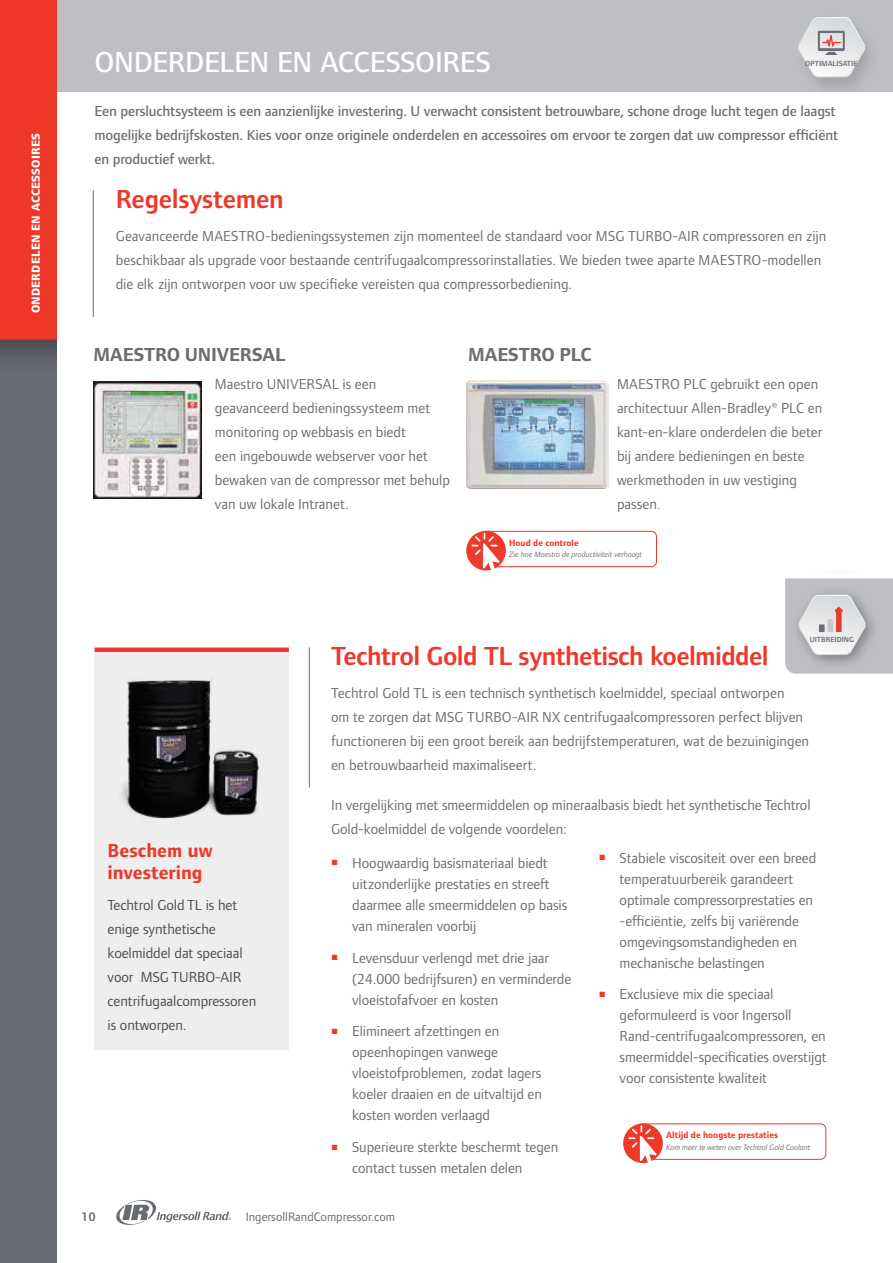
<style>
.page{position:relative;width:893px;height:1263px;background:#fff}
.page>*{position:absolute;margin:0;border:0;box-sizing:border-box;transform-origin:0 0}
.t1{font:500 30px "Foundry Form Sans";letter-spacing:-.01em;color:#fff}
.t2{font:600 27px "Foundry Form Sans";letter-spacing:-.02em;color:#ef3829}
.t3{font:700 19.5px "Foundry Form Sans";letter-spacing:-.005em;color:#6d6e71}
.t4{font:700 19.5px/22.5px "Foundry Form Sans";color:#ef3829}
.t5{font:15px/21px "Foundry Form Sans";letter-spacing:-.005em;color:#6d6e71}
.t6{font:500 15px/24px "Foundry Form Sans";letter-spacing:-.01em;color:#6d6e71}
.t7{font:15px/24px "Foundry Form Sans";letter-spacing:-.005em;color:#4d4d4f}
.t8{font:12.75px "Foundry Form Sans";color:#696b73}
.t9{font:600 12.75px "Foundry Form Sans";color:#696b73}
.t10{font:800 12px "Foundry Form Sans";letter-spacing:.02em;color:#fff}
.t11{font:700 9.3px "Foundry Form Sans";color:#ef3829}
.t12{font:italic 8.1px "Foundry Form Sans";letter-spacing:-.005em;color:#6d6e71}
.t13{font:600 7.65px "Foundry Form Sans";color:#6a6c74}
.s1{color:#919396}
.s2{color:#ef3829}
</style>
<div class="page">
<div style="left:56px;top:0;width:837px;height:92px;background:#bebfc3"></div>
<svg style="left:116px;top:1199px;width:115px;height:26px"></svg>
<img style="left:0;top:0;width:56px;height:1263px">
<hr style="left:309px;top:647px;width:1px;height:140px;background:#696b73">
<div style="left:94px;top:652px;width:195px;height:398px;background:#eeeeef"></div>
<div style="left:94px;top:647px;width:195px;height:5px;background:#ef3829"></div>
<img style="left:93px;top:381px;width:108px;height:117px">
<img style="left:466px;top:381px;width:142px;height:107px">
<hr style="left:93px;top:190px;width:1px;height:127px;background:#696b73">
<img style="left:792px;top:9px;width:89px;height:83px">
<svg style="left:797px;top:17px;width:69px;height:61px"></svg>
<svg style="left:785px;top:578px;width:108px;height:96px;background:#c7c5c8"></svg>
<img style="left:109px;top:667px;width:164px;height:164px">
<div style="left:481px;top:531px;width:176px;height:36px;border:1px solid #ef3829;border-radius:5px"></div>
<div style="left:466px;top:531px;width:40px;height:39px;background:#ee3a29;border-radius:50%"></div>
<svg style="left:472px;top:533px;width:28px;height:37px"></svg>
<div style="left:637px;top:1123px;width:189px;height:37px;border:1px solid #ef3829;border-radius:5px"></div>
<svg style="left:623px;top:1123px;width:40px;height:40px"></svg>
<svg style="left:628px;top:1125px;width:29px;height:38px"></svg>
<p class="t10" style="left:29px;top:313px;width:181px;rotate:-90deg">ONDERDELEN EN ACCESSOIRES</p>
<h1 class="t1" style="left:94px;top:45px;width:398px">ONDERDELEN EN ACCESSOIRES</h1>
<p class="t6" style="left:94px;top:99px;width:745px">Een persluchtsysteem is een aanzienlijke investering. U verwacht consistent betrouwbare, schone droge lucht tegen de laagst mogelijke bedrijfskosten. Kies voor onze originele onderdelen en accessoires om ervoor te zorgen dat uw compressor efficiënt en productief werkt.</p>
<p class="t13" style="left:805px;top:59px;width:54px">OPTIMALISATIE</p>
<h2 class="t2" style="left:116px;top:183px;width:169px">Regelsystemen</h2>
<p class="t5" style="left:116px;top:224px;width:712px;line-height:24px">Geavanceerde MAESTRO-bedieningssystemen zijn momenteel de standaard voor MSG TURBO-AIR compressoren en zijn beschikbaar als upgrade voor bestaande centrifugaalcompressorinstallaties. We bieden twee aparte MAESTRO-modellen die elk zijn ontworpen voor uw specifieke vereisten qua compressorbediening.</p>
<h3 class="t3" style="left:93px;top:343px;width:194px">MAESTRO UNIVERSAL</h3>
<p class="t5" style="left:215px;top:372px;width:237px;line-height:24px">Maestro UNIVERSAL is een geavanceerd bedieningssysteem met monitoring op webbasis en biedt<br>een ingebouwde webserver voor het bewaken van de compressor met behulp van uw lokale Intranet.</p>
<h3 class="t3" style="left:468px;top:343px;width:125px">MAESTRO PLC</h3>
<p class="t5" style="left:617px;top:372px;width:207px;line-height:24px">MAESTRO PLC gebruikt een open architectuur Allen-Bradley® PLC en kant-en-klare onderdelen die beter bij andere bedieningen en beste werkmethoden in uw vestiging passen<span class="s1">.</span></p>
<p class="t11" style="left:509px;top:537px;width:71px">Houd de controle</p>
<p class="t12" style="left:509px;top:550px;width:134px">Zie hoe Maestro de productiviteit verhoogt</p>
<p class="t13" style="left:810px;top:635px;width:46px">UITBREIDING</p>
<h3 class="t4" style="left:108px;top:839px;width:106px">Beschem uw investering</h3>
<p class="t7" style="left:108px;top:893px;width:150px">Techtrol Gold TL is het enige synthetische koelmiddel dat speciaal voor MSG TURBO-AIR centrifugaalcompressoren is ontworpen.</p>
<h2 class="t2" style="left:331px;top:640px;width:439px">Techtrol Gold TL synthetisch koelmiddel</h2>
<p class="t5" style="left:331px;top:681px;width:480px;line-height:24px">Techtrol Gold TL is een technisch synthetisch koelmiddel, speciaal ontworpen<br>om te zorgen dat MSG TURBO-AIR NX centrifugaalcompressoren perfect blijven functioneren bij een groot bereik aan bedrijfstemperaturen, wat de bezuinigingen en betrouwbaarheid maximaliseert.</p>
<p class="t5" style="left:331px;top:793px;width:481px;line-height:24px">In vergelijking met smeermiddelen op mineraalbasis biedt het synthetische Techtrol<br>Gold-koelmiddel de volgende voordelen:</p>
<p class="t5" style="left:352px;top:852px;width:217px;text-indent:-20px"><span class="s2">■</span> Hoogwaardig basismateriaal biedt uitzonderlijke prestaties en streeft daarmee alle smeermiddelen op basis van mineralen voorbij</p>
<p class="t5" style="left:352px;top:947px;width:221px;text-indent:-20px"><span class="s2">■</span> Levensduur verlengd met drie jaar (24.000 bedrijfsuren) en verminderde vloeistofafvoer en kosten</p>
<p class="t5" style="left:352px;top:1021px;width:191px;text-indent:-20px"><span class="s2">■</span> Elimineert afzettingen en opeenhopingen vanwege vloeistofproblemen, zodat lagers koeler draaien en de uitvaltijd en kosten worden verlaagd</p>
<p class="t5" style="left:352px;top:1136px;width:208px;text-indent:-20px"><span class="s2">■</span> Superieure sterkte beschermt tegen contact tussen metalen delen</p>
<p class="t5" style="left:620px;top:847px;width:198px;text-indent:-20px"><span class="s2">■</span> Stabiele viscositeit over een breed temperatuurbereik garandeert optimale compressorprestaties en -efficiëntie, zelfs bij variërende omgevingsomstandigheden en mechanische belastingen</p>
<p class="t5" style="left:620px;top:984px;width:209px;text-indent:-20px"><span class="s2">■</span> Exclusieve mix die speciaal geformuleerd is voor Ingersoll Rand-centrifugaalcompressoren, en smeermiddel-specificaties overstijgt voor consistente kwaliteit</p>
<p class="t11" style="left:666px;top:1130px;width:113px">Altijd de hoogste prestaties</p>
<p class="t12" style="left:666px;top:1142px;width:145px">Kom meer te weten over Techtrol Gold Coolant</p>
<p class="t9" style="left:81px;top:1209px;width:16px">10</p>
<p class="t8" style="left:246px;top:1209px;width:151px">IngersollRandCompressor.com</p>
</div>
